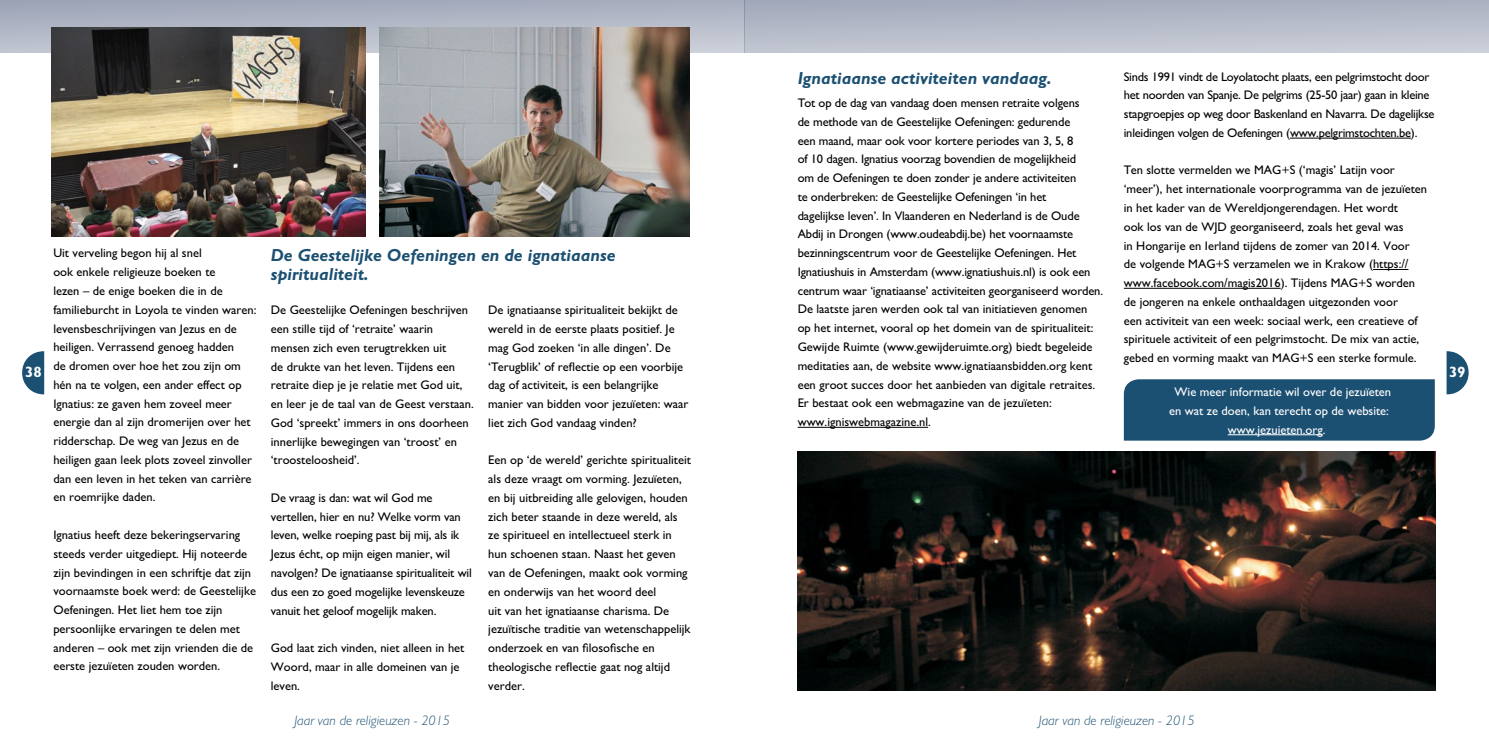
<style>
.page{position:relative;width:1489px;height:745px;background:#fff}
.page>*{position:absolute;margin:0;border:0;box-sizing:border-box;transform-origin:0 0}
.Kop_1{font:italic 700 17.5px/18.8px "M Gill Sans";color:#1c5072}
.t1{font:700 15px "M Gill Sans";color:#fff}
.t2{font:italic 300 13.75px "M Gill Sans";color:#1c5072}
.standaard{font:12.5px/18.8px "M Gill Sans";color:#000}
.standaard-2{font:12.5px/18.8px "M Gill Sans";letter-spacing:-.02em;color:#000}
.adresgegevens{font:12.5px "M Gill Sans";color:#fff}
</style>
<div class="page">
<svg style="left:1446px;top:351px;width:22px;height:43px"></svg>
<svg style="left:22px;top:351px;width:22px;height:43px"></svg>
<div style="left:0;top:0;width:744px;height:53px;background:linear-gradient(to bottom,#a1a8b9,#c8ccd6)"></div>
<div style="left:744px;top:0;width:744px;height:53px;background:linear-gradient(to bottom,#a5acbc,#c8ccd6)"></div>
<img style="left:52px;top:27px;width:313px;height:209px">
<img style="left:379px;top:27px;width:311px;height:209px">
<hr style="left:797px;top:426px;width:131px;height:1px;background:#000">
<hr style="left:1289px;top:137px;width:121px;height:1px;background:#000">
<hr style="left:1372px;top:269px;width:36px;height:1px;background:#000">
<hr style="left:1123px;top:287px;width:157px;height:1px;background:#000">
<img style="left:797px;top:451px;width:638px;height:239px">
<div style="left:1123px;top:379px;width:311px;height:61px;background:#1c5072"></div>
<hr style="left:1227px;top:434px;width:95px;height:1px;background:#fff">
<p class="standaard-2" style="left:1123px;top:67px;width:312px">Sinds 1991 vindt de Loyolatocht plaats, een pelgrimstocht door het noorden van Spanje. De pelgrims (25-50 jaar) gaan in kleine stapgroepjes op weg door Baskenland en Navarra. De dagelijkse inleidingen volgen de Oefeningen (www.pelgrimstochten.be).</p>
<p class="standaard" style="left:1123px;top:161px;width:305px">Ten slotte vermelden we MAG+S (‘magis’ Latijn voor ‘meer’), het internationale voorprogramma van de jezuïeten in het kader van de Wereldjongerendagen. Het wordt<br>ook los van de WJD georganiseerd, zoals het geval was<br>in Hongarije en Ierland tijdens de zomer van 2014. Voor<br>de volgende MAG+S verzamelen we in Krakow (https:// www.facebook.com/magis2016). Tijdens MAG+S worden de jongeren na enkele onthaaldagen uitgezonden voor<br>een activiteit van een week: sociaal werk, een creatieve of spirituele activiteit of een pelgrimstocht. De mix van actie, gebed en vorming maakt van MAG+S een sterke formule.</p>
<p class="adresgegevens" style="left:1174px;top:384px;width:218px">Wie meer informatie wil over de jezuïeten</p>
<p class="adresgegevens" style="left:1169px;top:403px;width:221px">en wat ze doen, kan terecht op de website:</p>
<p class="adresgegevens" style="left:1227px;top:422px;width:99px">www.jezuieten.org.</p>
<p class="Kop_1" style="left:797px;top:69px;width:255px">Ignatiaanse activiteiten vandaag.</p>
<p class="standaard" style="left:797px;top:93px;width:307px">Tot op de dag van vandaag doen mensen retraite volgens<br>de methode van de Geestelijke Oefeningen: gedurende<br>een maand, maar ook voor kortere periodes van 3, 5, 8<br>of 10 dagen. Ignatius voorzag bovendien de mogelijkheid<br>om de Oefeningen te doen zonder je andere activiteiten<br>te onderbreken: de Geestelijke Oefeningen ‘in het<br>dagelijkse leven’. In Vlaanderen en Nederland is de Oude Abdij in Drongen (www.oudeabdij.be) het voornaamste bezinningscentrum voor de Geestelijke Oefeningen. Het Ignatiushuis in Amsterdam (www.ignatiushuis.nl) is ook een centrum waar ‘ignatiaanse’ activiteiten georganiseerd worden.</p>
<p class="standaard" style="left:797px;top:300px;width:299px">De laatste jaren werden ook tal van initiatieven genomen op het internet, vooral op het domein van de spiritualiteit:<br>Gewijde Ruimte (www.gewijderuimte.org) biedt begeleide meditaties aan, de website www.ignatiaansbidden.org kent een groot succes door het aanbieden van digitale retraites.<br>Er bestaat ook een webmagazine van de jezuïeten:</p>
<p class="standaard" style="left:797px;top:412px;width:135px">www.igniswebmagazine.nl.</p>
<p class="standaard" style="left:53px;top:244px;width:204px">Uit verveling begon hij al snel<br>ook enkele religieuze boeken te<br>lezen – de enige boeken die in de familieburcht in Loyola te vinden waren: levensbeschrijvingen van Jezus en de heiligen. Verrassend genoeg hadden<br>de dromen over hoe het zou zijn om hén na te volgen, een ander effect op Ignatius: ze gaven hem zoveel meer energie dan al zijn dromerijen over het ridderschap. De weg van Jezus en de heiligen gaan leek plots zoveel zinvoller dan een leven in het teken van carrière en roemrijke daden.</p>
<p class="standaard" style="left:53px;top:525px;width:204px">Ignatius heeft deze bekeringservaring steeds verder uitgediept. Hij noteerde zijn bevindingen in een schriftje dat zijn voornaamste boek werd: de Geestelijke Oefeningen. Het liet hem toe zijn persoonlijke ervaringen te delen met anderen – ook met zijn vrienden die de eerste jezuïeten zouden worden.</p>
<p class="Kop_1" style="left:271px;top:246px;width:346px">De Geestelijke Oefeningen en de ignatiaanse spiritualiteit.</p>
<p class="standaard" style="left:271px;top:300px;width:205px">De Geestelijke Oefeningen beschrijven een stille tijd of ‘retraite’ waarin mensen zich even terugtrekken uit<br>de drukte van het leven. Tijdens een retraite diep je je relatie met God uit, en leer je de taal van de Geest verstaan.<br>God ‘spreekt’ immers in ons doorheen innerlijke bewegingen van ‘troost’ en ‘troosteloosheid’.</p>
<p class="standaard" style="left:271px;top:488px;width:202px">De vraag is dan: wat wil God me vertellen, hier en nu? Welke vorm van leven, welke roeping past bij mij, als ik Jezus écht, op mijn eigen manier, wil navolgen? De ignatiaanse spiritualiteit wil dus een zo goed mogelijke levenskeuze vanuit het geloof mogelijk maken.</p>
<p class="standaard" style="left:271px;top:638px;width:195px">God laat zich vinden, niet alleen in het<br>Woord, maar in alle domeinen van je leven.</p>
<p class="standaard" style="left:488px;top:300px;width:202px">De ignatiaanse spiritualiteit bekijkt de wereld in de eerste plaats positief. Je mag God zoeken ‘in alle dingen’. De ‘Terugblik’ of reflectie op een voorbije dag of activiteit, is een belangrijke manier van bidden voor jezuïeten: waar liet zich God vandaag vinden?</p>
<p class="standaard" style="left:488px;top:450px;width:204px">Een op ‘de wereld’ gerichte spiritualiteit als deze vraagt om vorming. Jezuïeten, en bij uitbreiding alle gelovigen, houden zich beter staande in deze wereld, als ze spiritueel en intellectueel sterk in hun schoenen staan. Naast het geven van de Oefeningen, maakt ook vorming en onderwijs van het woord deel<br>uit van het ignatiaanse charisma. De jezuïtische traditie van wetenschappelijk onderzoek en van filosofische en theologische reflectie gaat nog altijd verder.</p>
<p class="t1" style="left:25px;top:363px;width:18px">38</p>
<p class="t1" style="left:1449px;top:363px;width:18px">39</p>
<p class="t2" style="left:294px;top:712px;width:157px">Jaar van de religieuzen - 2015</p>
<p class="t2" style="left:1038px;top:712px;width:157px">Jaar van de religieuzen - 2015</p>
</div>
